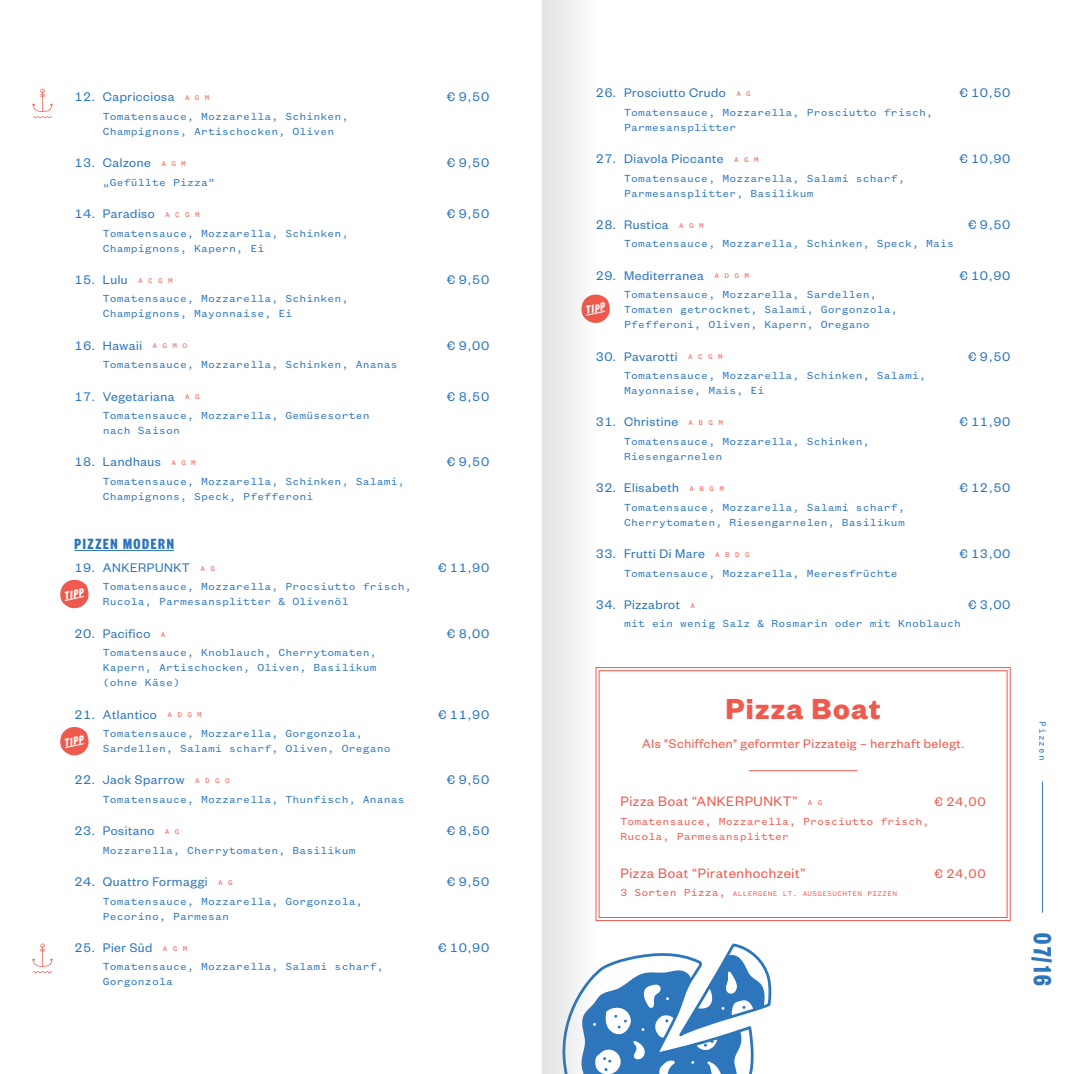
<style>
.page{position:relative;width:1085px;height:1074px;background:#fff}
.page>*{position:absolute;margin:0;border:0;box-sizing:border-box;transform-origin:0 0}
.t1{font:700 31.88px "Founders Grotesk";letter-spacing:.04em;color:#f0594d}
.t2{font:700 27.5px "Founders Grotesk X Cond";color:#2e76bc;scale:.93 1}
.t3{font:700 16.25px "Founders Grotesk X Cond";letter-spacing:.1em;color:#2e76bc}
.t4{font:15px "Founders Grotesk";letter-spacing:.04em;color:#f0594d}
.t5{font:13.75px "Founders Grotesk";letter-spacing:.04em;color:#2e76bc}
.t6{font:13.75px "Founders Grotesk";letter-spacing:.04em;color:#f0594d}
.t7{font:italic 700 12.5px "Founders Grotesk X Cond";color:#fff;scale:.93 1}
.t8{font:11.25px/15px "Founders Grotesk Mono";letter-spacing:.01em;color:#2e76bc}
.t9{font:11.25px/15px "Founders Grotesk Mono";letter-spacing:.01em;color:#f0594d}
.t10{font:10px "Founders Grotesk Mono";letter-spacing:.1em;color:#2e76bc;scale:.93 1}
.t11{font:7.5px "Founders Grotesk Mono";letter-spacing:.05em;color:#f0594d}
.s1{font-size:11.25px}
</style>
<div class="page">
<hr style="left:74px;top:550px;width:100px;height:1px;background:#2e76bc">
<svg style="left:60px;top:579px;width:29px;height:29px"></svg>
<svg style="left:60px;top:727px;width:29px;height:28px"></svg>
<svg style="left:542px;top:0;width:501px;height:1074px"></svg>
<hr style="left:1041px;top:781px;width:1px;height:131px;background:#2e76bc">
<svg style="left:32px;top:89px;width:21px;height:29px"></svg>
<svg style="left:32px;top:943px;width:21px;height:30px"></svg>
<p class="t5" style="left:74px;top:89px;width:101px">12. Capricciosa</p>
<p class="t11" style="left:185px;top:94px;width:26px">A G M</p>
<p class="t5" style="left:447px;top:89px;width:44px">€ 9,50</p>
<p class="t8" style="left:103px;top:109px;width:247px">Tomatensauce, Mozzarella, Schinken,<br>Champignons, Artischocken, Oliven</p>
<p class="t5" style="left:74px;top:154px;width:78px">13. Calzone</p>
<p class="t11" style="left:161px;top:159px;width:26px">A G M</p>
<p class="t5" style="left:447px;top:154px;width:44px">€ 9,50</p>
<p class="t8" style="left:103px;top:175px;width:114px">„Gefüllte Pizza“</p>
<p class="t5" style="left:74px;top:205px;width:82px">14. Paradiso</p>
<p class="t11" style="left:165px;top:210px;width:36px">A C G M</p>
<p class="t5" style="left:447px;top:205px;width:44px">€ 9,50</p>
<p class="t8" style="left:103px;top:226px;width:247px">Tomatensauce, Mozzarella, Schinken,<br>Champignons, Kapern, Ei</p>
<p class="t5" style="left:74px;top:271px;width:55px">15. Lulu</p>
<p class="t11" style="left:138px;top:276px;width:36px">A C G M</p>
<p class="t5" style="left:447px;top:271px;width:44px">€ 9,50</p>
<p class="t8" style="left:103px;top:291px;width:247px">Tomatensauce, Mozzarella, Schinken,<br>Champignons, Mayonnaise, Ei</p>
<p class="t5" style="left:74px;top:337px;width:69px">16. Hawaii</p>
<p class="t11" style="left:152px;top:342px;width:36px">A G M O</p>
<p class="t5" style="left:447px;top:337px;width:44px">€ 9,00</p>
<p class="t8" style="left:103px;top:357px;width:296px">Tomatensauce, Mozzarella, Schinken, Ananas</p>
<p class="t5" style="left:74px;top:388px;width:102px">17. Vegetariana</p>
<p class="t11" style="left:185px;top:393px;width:16px">A G</p>
<p class="t5" style="left:447px;top:388px;width:44px">€ 8,50</p>
<p class="t8" style="left:103px;top:408px;width:268px">Tomatensauce, Mozzarella, Gemüsesorten nach Saison</p>
<p class="t5" style="left:74px;top:453px;width:88px">18. Landhaus</p>
<p class="t11" style="left:171px;top:458px;width:26px">A G M</p>
<p class="t5" style="left:447px;top:453px;width:44px">€ 9,50</p>
<p class="t8" style="left:103px;top:474px;width:303px">Tomatensauce, Mozzarella, Schinken, Salami,<br>Champignons, Speck, Pfefferoni</p>
<h3 class="t3" style="left:74px;top:534px;width:101px">PIZZEN MODERN</h3>
<p class="t5" style="left:74px;top:559px;width:117px">19. ANKERPUNKT</p>
<p class="t11" style="left:200px;top:564px;width:16px">A G</p>
<p class="t5" style="left:438px;top:559px;width:53px">€ 11,90</p>
<p class="t8" style="left:103px;top:579px;width:310px">Tomatensauce, Mozzarella, Procsiutto frisch,<br>Rucola, Parmesansplitter &amp; Olivenöl</p>
<p class="t5" style="left:74px;top:625px;width:77px">20. Pacifico</p>
<p class="t11" style="left:161px;top:630px;width:6px">A</p>
<p class="t5" style="left:447px;top:625px;width:44px">€ 8,00</p>
<p class="t8" style="left:103px;top:645px;width:275px;text-align:justify">Tomatensauce, Knoblauch, Cherrytomaten, Kapern, Artischocken, Oliven, Basilikum (ohne Käse)</p>
<p class="t5" style="left:74px;top:706px;width:84px">21. Atlantico</p>
<p class="t11" style="left:167px;top:711px;width:36px">A D G M</p>
<p class="t5" style="left:438px;top:706px;width:53px">€ 11,90</p>
<p class="t8" style="left:103px;top:726px;width:289px">Tomatensauce, Mozzarella, Gorgonzola,<br>Sardellen, Salami scharf, Oliven, Oregano</p>
<p class="t5" style="left:74px;top:771px;width:112px">22. Jack Sparrow</p>
<p class="t11" style="left:195px;top:776px;width:36px">A D G O</p>
<p class="t5" style="left:447px;top:771px;width:44px">€ 9,50</p>
<p class="t8" style="left:103px;top:792px;width:303px">Tomatensauce, Mozzarella, Thunfisch, Ananas</p>
<p class="t5" style="left:74px;top:822px;width:81px">23. Positano</p>
<p class="t11" style="left:165px;top:827px;width:16px">A G</p>
<p class="t5" style="left:447px;top:822px;width:44px">€ 8,50</p>
<p class="t8" style="left:103px;top:842px;width:254px">Mozzarella, Cherrytomaten, Basilikum</p>
<p class="t5" style="left:74px;top:873px;width:135px">24. Quattro Formaggi</p>
<p class="t11" style="left:218px;top:878px;width:16px">A G</p>
<p class="t5" style="left:447px;top:873px;width:44px">€ 9,50</p>
<p class="t8" style="left:103px;top:893px;width:261px">Tomatensauce, Mozzarella, Gorgonzola,<br>Pecorino, Parmesan</p>
<p class="t5" style="left:74px;top:939px;width:79px">25. Pier Süd</p>
<p class="t11" style="left:163px;top:944px;width:26px">A G M</p>
<p class="t5" style="left:438px;top:939px;width:53px">€ 10,90</p>
<p class="t8" style="left:103px;top:959px;width:282px">Tomatensauce, Mozzarella, Salami scharf,<br>Gorgonzola</p>
<p class="t7" style="left:62px;top:588px;width:22px;rotate:-12deg">TIPP</p>
<p class="t7" style="left:62px;top:735px;width:22px;rotate:-12deg">TIPP</p>
<p class="t5" style="left:595px;top:84px;width:132px">26. Prosciutto Crudo</p>
<p class="t11" style="left:736px;top:90px;width:16px">A G</p>
<p class="t5" style="left:959px;top:84px;width:53px">€ 10,50</p>
<p class="t8" style="left:624px;top:105px;width:310px">Tomatensauce, Mozzarella, Prosciutto frisch,<br>Parmesansplitter</p>
<p class="t5" style="left:595px;top:150px;width:129px">27. Diavola Piccante</p>
<p class="t11" style="left:734px;top:155px;width:26px">A G M</p>
<p class="t5" style="left:959px;top:150px;width:53px">€ 10,90</p>
<p class="t8" style="left:624px;top:171px;width:282px">Tomatensauce, Mozzarella, Salami scharf,<br>Parmesansplitter, Basilikum</p>
<p class="t5" style="left:595px;top:216px;width:74px">28. Rustica</p>
<p class="t11" style="left:679px;top:221px;width:26px">A G M</p>
<p class="t5" style="left:967px;top:216px;width:44px">€ 9,50</p>
<p class="t8" style="left:624px;top:236px;width:331px">Tomatensauce, Mozzarella, Schinken, Speck, Mais</p>
<p class="t5" style="left:595px;top:267px;width:110px">29. Mediterranea</p>
<p class="t11" style="left:714px;top:272px;width:36px">A D G M</p>
<p class="t5" style="left:959px;top:267px;width:53px">€ 10,90</p>
<p class="t8" style="left:624px;top:287px;width:275px">Tomatensauce, Mozzarella, Sardellen,<br>Tomaten getrocknet, Salami, Gorgonzola,<br>Pfefferoni, Oliven, Kapern, Oregano</p>
<p class="t5" style="left:595px;top:348px;width:83px">30. Pavarotti</p>
<p class="t11" style="left:688px;top:353px;width:36px">A C G M</p>
<p class="t5" style="left:967px;top:348px;width:44px">€ 9,50</p>
<p class="t8" style="left:624px;top:368px;width:303px">Tomatensauce, Mozzarella, Schinken, Salami,<br>Mayonnaise, Mais, Ei</p>
<p class="t5" style="left:595px;top:413px;width:84px">31. Christine</p>
<p class="t11" style="left:688px;top:418px;width:36px">A B G M</p>
<p class="t5" style="left:959px;top:413px;width:53px">€ 11,90</p>
<p class="t8" style="left:624px;top:434px;width:247px">Tomatensauce, Mozzarella, Schinken,<br>Riesengarnelen</p>
<p class="t5" style="left:595px;top:479px;width:85px">32. Elisabeth</p>
<p class="t11" style="left:689px;top:484px;width:36px">A B G M</p>
<p class="t5" style="left:959px;top:479px;width:53px">€ 12,50</p>
<p class="t8" style="left:624px;top:500px;width:282px">Tomatensauce, Mozzarella, Salami scharf,<br>Cherrytomaten, Riesengarnelen, Basilikum</p>
<p class="t5" style="left:595px;top:545px;width:110px">33. Frutti Di Mare</p>
<p class="t11" style="left:715px;top:550px;width:36px">A B D G</p>
<p class="t5" style="left:959px;top:545px;width:53px">€ 13,00</p>
<p class="t8" style="left:624px;top:565px;width:275px">Tomatensauce, Mozzarella, Meeresfrüchte</p>
<p class="t5" style="left:595px;top:596px;width:86px">34. Pizzabrot</p>
<p class="t11" style="left:690px;top:601px;width:6px">A</p>
<p class="t5" style="left:967px;top:596px;width:44px">€ 3,00</p>
<p class="t8" style="left:624px;top:616px;width:338px">mit ein wenig Salz &amp; Rosmarin oder mit Knoblauch</p>
<p class="t7" style="left:583px;top:303px;width:22px;rotate:-12deg">TIPP</p>
<h1 class="t1" style="left:725px;top:688px;width:156px">Pizza Boat</h1>
<p class="t6" style="left:642px;top:735px;width:323px">Als "Schiffchen" geformter Pizzateig – herzhaft belegt.</p>
<h3 class="t4" style="left:620px;top:792px;width:178px">Pizza Boat “ANKERPUNKT”</h3>
<p class="t11" style="left:807px;top:798px;width:16px">A G</p>
<p class="t6" style="left:934px;top:793px;width:53px">€ 24,00</p>
<p class="t9" style="left:620px;top:814px;width:310px">Tomatensauce, Mozzarella, Prosciutto frisch,<br>Rucola, Parmesansplitter</p>
<h3 class="t4" style="left:620px;top:863px;width:186px">Pizza Boat “Piratenhochzeit”</h3>
<p class="t6" style="left:934px;top:864px;width:53px">€ 24,00</p>
<p class="t11" style="left:620px;top:889px;width:278px"><span class="s1">3 Sorten Pizza,</span> ALLERGENE LT. AUSGESUCHTEN PIZZEN</p>
<p class="t10" style="left:1047px;top:721px;width:43px;rotate:90deg">Pizzen</p>
<h2 class="t2" style="left:1059px;top:933px;width:58px;rotate:90deg">07/16</h2>
</div>
